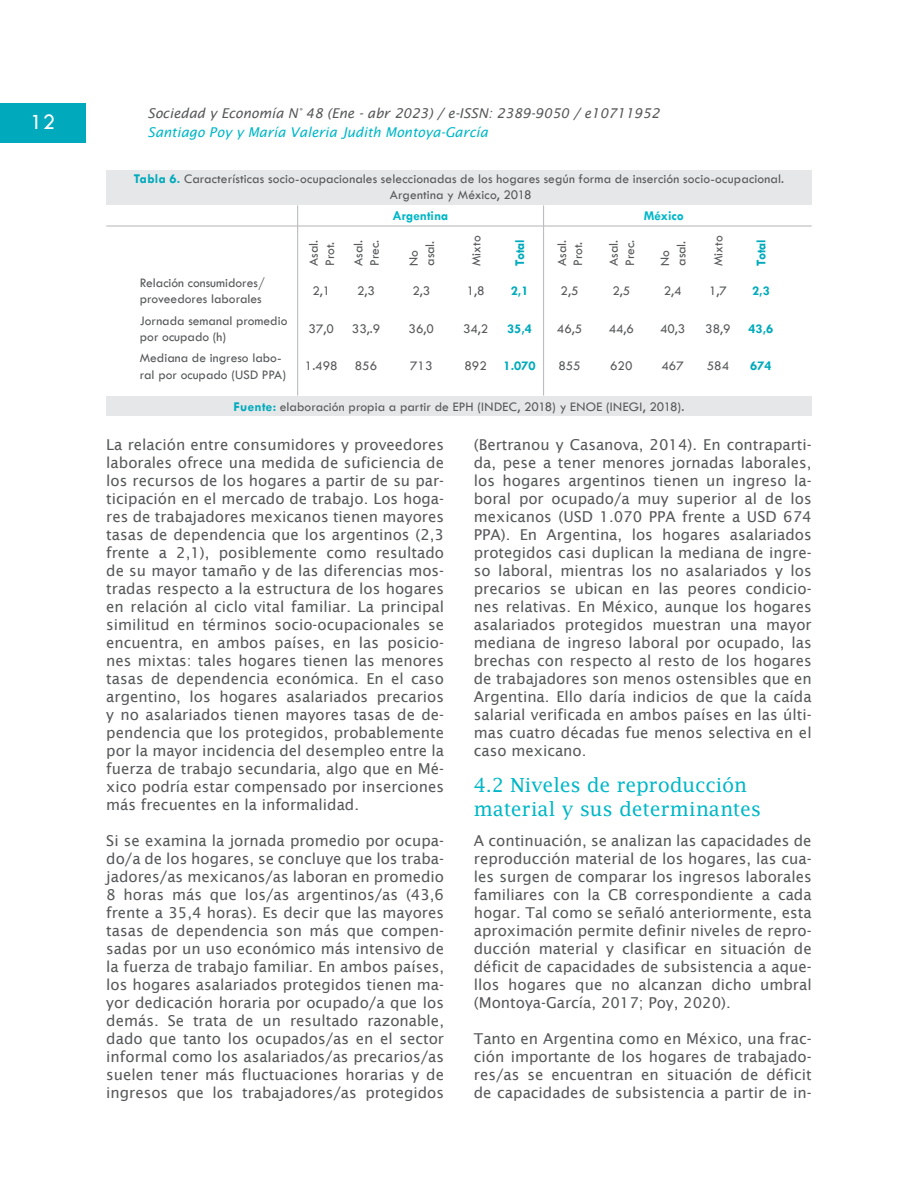
<style>
.page{position:relative;width:918px;height:1191px;background:#fff}
.page>*{position:absolute;margin:0;border:0;box-sizing:border-box;transform-origin:0 0}
.t1{font:22.5px "Tw Cen";color:#fff}
.Subtitulo{font:19.5px/23.4px "Lucida Fax";letter-spacing:-.01em;color:#00b7c7}
.cuerpo-de-texto{font:15px/18px "Lucida Sans";color:#57585a;text-align:justify}
.cuerpo-de-texto-2{font:13.5px/16.2px "Tw Cen";color:#57585a}
.titulos_tablas{font:13.5px "Tw Cen";letter-spacing:.01em;color:#57585a}
.t2{font:italic 13.5px "Lucida Sans";color:#57585a}
.t3{font:italic 13.5px "Lucida Sans";color:#00b7c7}
.cuerpo-de-texto-3{font:700 13.5px "Tw Cen";color:#00aabc}
.cuerpo-de-texto-4{font:700 13.5px "Tw Cen";color:#00b7c7}
.s1{font-weight:700;color:#00aabc}
</style>
<div class="page">
<div style="left:0;top:103px;width:85px;height:39px;background:#00aabc"></div>
<div style="left:106px;top:395px;width:706px;height:20px;background:#e6e7e9"></div>
<div style="left:106px;top:170px;width:706px;height:35px;background:#e6e7e9"></div>
<hr style="left:106px;top:225px;width:706px;height:1px;background:#bcbdc0">
<hr style="left:297px;top:205px;width:1px;height:190px;background:#bcbdc0">
<hr style="left:543px;top:205px;width:1px;height:190px;background:#bcbdc0">
<h1 class="t1" style="left:30px;top:108px;width:26px">12</h1>
<p class="t2" style="left:148px;top:106px;width:514px">Sociedad y Economía N° 48 (Ene - abr 2023) / e-ISSN: 2389-9050 / e10711952</p>
<p class="t3" style="left:148px;top:124px;width:342px">Santiago Poy y María Valeria Judith Montoya-García</p>
<p class="titulos_tablas" style="left:134px;top:170px;width:652px"><span class="s1">Tabla 6.</span> Características socio-ocupacionales seleccionadas de los hogares según forma de inserción socio-ocupacional.</p>
<p class="titulos_tablas" style="left:390px;top:186px;width:143px">Argentina y México, 2018</p>
<p class="cuerpo-de-texto-4" style="left:393px;top:208px;width:57px">Argentina</p>
<p class="cuerpo-de-texto-4" style="left:644px;top:208px;width:42px">México</p>
<p class="cuerpo-de-texto-2" style="left:305px;top:266px;width:28px;rotate:-90deg">Asal.<br>Prot.</p>
<p class="cuerpo-de-texto-2" style="left:350px;top:266px;width:28px;rotate:-90deg">Asal.<br>Prec.</p>
<p class="cuerpo-de-texto-2" style="left:405px;top:266px;width:27px;rotate:-90deg">No asal.</p>
<p class="cuerpo-de-texto-2" style="left:468px;top:266px;width:32px;rotate:-90deg">Mixto</p>
<p class="cuerpo-de-texto-3" style="left:512px;top:266px;width:28px;rotate:-90deg">Total</p>
<p class="cuerpo-de-texto-2" style="left:554px;top:266px;width:28px;rotate:-90deg">Asal.<br>Prot.</p>
<p class="cuerpo-de-texto-2" style="left:606px;top:266px;width:28px;rotate:-90deg">Asal.<br>Prec.</p>
<p class="cuerpo-de-texto-2" style="left:657px;top:266px;width:27px;rotate:-90deg">No asal.</p>
<p class="cuerpo-de-texto-2" style="left:710px;top:266px;width:32px;rotate:-90deg">Mixto</p>
<p class="cuerpo-de-texto-3" style="left:753px;top:266px;width:28px;rotate:-90deg">Total</p>
<p class="cuerpo-de-texto-2" style="left:140px;top:275px;width:126px">Relación consumidores/ proveedores laborales</p>
<p class="cuerpo-de-texto-2" style="left:312px;top:283px;width:19px">2,1</p>
<p class="cuerpo-de-texto-2" style="left:357px;top:283px;width:19px">2,3</p>
<p class="cuerpo-de-texto-2" style="left:412px;top:283px;width:19px">2,3</p>
<p class="cuerpo-de-texto-2" style="left:467px;top:283px;width:19px">1,8</p>
<p class="cuerpo-de-texto-3" style="left:511px;top:283px;width:19px">2,1</p>
<p class="cuerpo-de-texto-2" style="left:561px;top:283px;width:19px">2,5</p>
<p class="cuerpo-de-texto-2" style="left:612px;top:283px;width:19px">2,5</p>
<p class="cuerpo-de-texto-2" style="left:664px;top:283px;width:19px">2,4</p>
<p class="cuerpo-de-texto-2" style="left:709px;top:283px;width:19px">1,7</p>
<p class="cuerpo-de-texto-3" style="left:752px;top:283px;width:19px">2,3</p>
<p class="cuerpo-de-texto-2" style="left:140px;top:312px;width:149px">Jornada semanal promedio por ocupado (h)</p>
<p class="cuerpo-de-texto-2" style="left:309px;top:320px;width:27px">37,0</p>
<p class="cuerpo-de-texto-2" style="left:352px;top:320px;width:30px">33,.9</p>
<p class="cuerpo-de-texto-2" style="left:409px;top:320px;width:27px">36,0</p>
<p class="cuerpo-de-texto-2" style="left:463px;top:320px;width:27px">34,2</p>
<p class="cuerpo-de-texto-3" style="left:507px;top:320px;width:27px">35,4</p>
<p class="cuerpo-de-texto-2" style="left:557px;top:320px;width:27px">46,5</p>
<p class="cuerpo-de-texto-2" style="left:609px;top:320px;width:27px">44,6</p>
<p class="cuerpo-de-texto-2" style="left:660px;top:320px;width:27px">40,3</p>
<p class="cuerpo-de-texto-2" style="left:705px;top:320px;width:27px">38,9</p>
<p class="cuerpo-de-texto-3" style="left:748px;top:320px;width:27px">43,6</p>
<p class="cuerpo-de-texto-2" style="left:140px;top:350px;width:148px">Mediana de ingreso labo&shy;ral por ocupado (USD PPA)</p>
<p class="cuerpo-de-texto-2" style="left:305px;top:358px;width:34px">1.498</p>
<p class="cuerpo-de-texto-2" style="left:355px;top:358px;width:24px">856</p>
<p class="cuerpo-de-texto-2" style="left:410px;top:358px;width:24px">713</p>
<p class="cuerpo-de-texto-2" style="left:465px;top:358px;width:24px">892</p>
<p class="cuerpo-de-texto-3" style="left:504px;top:358px;width:34px">1.070</p>
<p class="cuerpo-de-texto-2" style="left:558px;top:358px;width:24px">855</p>
<p class="cuerpo-de-texto-2" style="left:610px;top:358px;width:24px">620</p>
<p class="cuerpo-de-texto-2" style="left:662px;top:358px;width:24px">467</p>
<p class="cuerpo-de-texto-2" style="left:707px;top:358px;width:24px">584</p>
<p class="cuerpo-de-texto-3" style="left:750px;top:358px;width:23px">674</p>
<p class="titulos_tablas" style="left:234px;top:398px;width:452px"><span class="s1">Fuente:</span> elaboración propia a partir de EPH (INDEC, 2018) y ENOE (INEGI, 2018).</p>
<p class="cuerpo-de-texto" style="left:106px;top:436px;width:339px">La relación entre consumidores y proveedores laborales ofrece una medida de suficiencia de los recursos de los hogares a partir de su par&shy;ticipación en el mercado de trabajo. Los hoga&shy;res de trabajadores mexicanos tienen mayores tasas de dependencia que los argentinos (2,3 frente a 2,1), posiblemente como resultado de su mayor tamaño y de las diferencias mos&shy;tradas respecto a la estructura de los hogares en relación al ciclo vital familiar. La principal similitud en términos socio-ocupacionales se encuentra, en ambos países, en las posicio&shy;nes mixtas: tales hogares tienen las menores tasas de dependencia económica. En el caso argentino, los hogares asalariados precarios y no asalariados tienen mayores tasas de de&shy;pendencia que los protegidos, probablemente por la mayor incidencia del desempleo entre la fuerza de trabajo secundaria, algo que en Mé&shy;xico podría estar compensado por inserciones más frecuentes en la informalidad.</p>
<p class="cuerpo-de-texto" style="left:106px;top:832px;width:339px">Si se examina la jornada promedio por ocupa&shy;do/a de los hogares, se concluye que los traba&shy;jadores/as mexicanos/as laboran en promedio 8 horas más que los/as argentinos/as (43,6 frente a 35,4 horas). Es decir que las mayores tasas de dependencia son más que compen&shy;sadas por un uso económico más intensivo de la fuerza de trabajo familiar. En ambos países, los hogares asalariados protegidos tienen ma&shy;yor dedicación horaria por ocupado/a que los demás. Se trata de un resultado razonable, dado que tanto los ocupados/as en el sector informal como los asalariados/as precarios/as suelen tener más fluctuaciones horarias y de ingresos que los trabajadores/as protegidos</p>
<p class="cuerpo-de-texto" style="left:474px;top:436px;width:339px">(Bertranou y Casanova, 2014). En contraparti&shy;da, pese a tener menores jornadas laborales, los hogares argentinos tienen un ingreso la&shy;boral por ocupado/a muy superior al de los mexicanos (USD 1.070 PPA frente a USD 674<br>PPA). En Argentina, los hogares asalariados protegidos casi duplican la mediana de ingre&shy;so laboral, mientras los no asalariados y los precarios se ubican en las peores condicio&shy;nes relativas. En México, aunque los hogares asalariados protegidos muestran una mayor mediana de ingreso laboral por ocupado, las brechas con respecto al resto de los hogares de trabajadores son menos ostensibles que en Argentina. Ello daría indicios de que la caída salarial verificada en ambos países en las últi&shy;mas cuatro décadas fue menos selectiva en el caso mexicano.</p>
<p class="Subtitulo" style="left:474px;top:773px;width:289px">4.2 Niveles de reproducción material y sus determinantes</p>
<p class="cuerpo-de-texto" style="left:474px;top:832px;width:339px">A continuación, se analizan las capacidades de reproducción material de los hogares, las cua&shy;les surgen de comparar los ingresos laborales familiares con la CB correspondiente a cada hogar. Tal como se señaló anteriormente, esta aproximación permite definir niveles de repro&shy;ducción material y clasificar en situación de déficit de capacidades de subsistencia a aque&shy;llos hogares que no alcanzan dicho umbral (Montoya-García, 2017; Poy, 2020).</p>
<p class="cuerpo-de-texto" style="left:474px;top:1030px;width:339px">Tanto en Argentina como en México, una frac&shy;ción importante de los hogares de trabajado&shy;res/as se encuentran en situación de déficit de capacidades de subsistencia a partir de in-</p>
</div>
